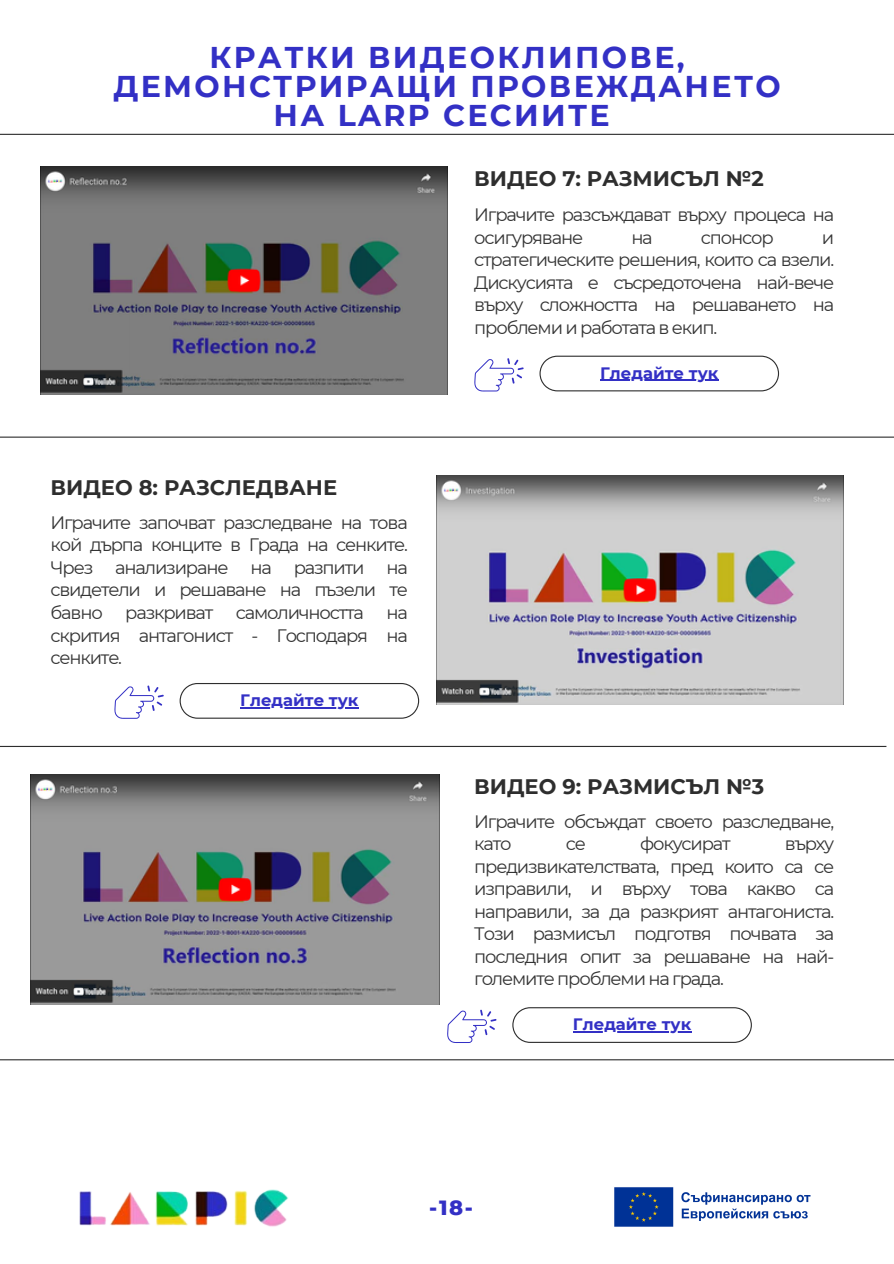
<style>
.page{position:relative;width:894px;height:1264px;background:#fff}
.page>*{position:absolute;margin:0;border:0;box-sizing:border-box;transform-origin:0 0}
.t1{font:700 30px/29.2px "Montserrat";letter-spacing:.08em;color:#3330c5;text-align:center}
.t2{font:700 21px "Montserrat";color:#2e2e2e}
.t3{font:800 21px "Montserrat";color:#3330c5}
.t4{font:18px/22.5px "Montserrat";letter-spacing:-.065em;color:#343434;text-align:justify}
.t5{font:700 16.5px "Montserrat";color:#3330c5}
</style>
<div class="page">
<hr style="left:0;top:746px;width:886px;height:1px;background:#2e2e2e">
<hr style="left:0;top:1059px;width:893px;height:1px;background:#2e2e2e">
<hr style="left:0;top:436px;width:893px;height:1px;background:#2e2e2e">
<svg style="left:179px;top:683px;width:240px;height:35px"></svg>
<hr style="left:240px;top:707px;width:118px;height:1px;background:#3330c5">
<svg style="left:114px;top:685px;width:50px;height:34px"></svg>
<svg style="left:512px;top:1007px;width:239px;height:35px"></svg>
<hr style="left:572px;top:1031px;width:119px;height:1px;background:#3330c5">
<svg style="left:447px;top:1009px;width:49px;height:34px"></svg>
<hr style="left:0;top:134px;width:893px;height:1px;background:#2e2e2e">
<svg style="left:539px;top:355px;width:239px;height:36px"></svg>
<hr style="left:600px;top:380px;width:118px;height:1px;background:#3330c5">
<svg style="left:474px;top:358px;width:49px;height:33px"></svg>
<img style="left:41px;top:167px;width:406px;height:228px">
<img style="left:436px;top:476px;width:406px;height:228px">
<img style="left:30px;top:774px;width:409px;height:230px">
<img style="left:614px;top:1187px;width:197px;height:40px">
<img style="left:79px;top:1189px;width:210px;height:38px">
<p class="t1" style="left:113px;top:42px;width:668px">КРАТКИ ВИДЕОКЛИПОВЕ,<br>ДЕМОНСТРИРАЩИ ПРОВЕЖДАНЕТО<br>НА LARP СЕСИИТЕ</p>
<h3 class="t2" style="left:474px;top:165px;width:291px">ВИДЕО 7: РАЗМИСЪЛ №2</h3>
<h2 class="t4" style="left:474px;top:203px;width:361px">Играчите разсъждават върху процеса на осигуряване</h2>
<h2 class="t4" style="left:631px;top:226px;width:23px">на</h2>
<h2 class="t4" style="left:700px;top:226px;width:74px">спонсор</h2>
<h2 class="t4" style="left:474px;top:226px;width:361px;text-indent:347px">и стратегическите решения, които са взели.<br>Дискусията е съсредоточена най-вече върху сложността на решаването на проблеми и работата в екип.</h2>
<h1 class="t2" style="left:51px;top:474px;width:288px">ВИДЕО 8: РАЗСЛЕДВАНЕ</h1>
<h2 class="t4" style="left:51px;top:511px;width:359px">Играчите започват разследване на това кой дърпа конците в Града на сенките.<br>Чрез анализиране на разпити на свидетели и решаване на пъзели те бавно разкриват самоличността на скрития антагонист - Господаря на сенките.</h2>
<p class="t5" style="left:240px;top:690px;width:120px">Гледайте тук</p>
<p class="t5" style="left:600px;top:362px;width:120px">Гледайте тук</p>
<h2 class="t2" style="left:474px;top:773px;width:291px">ВИДЕО 9: РАЗМИСЪЛ №3</h2>
<p class="t4" style="left:474px;top:810px;width:361px">Играчите обсъждат своето разследване, като</p>
<p class="t4" style="left:565px;top:832px;width:22px">се</p>
<p class="t4" style="left:640px;top:832px;width:92px">фокусират</p>
<p class="t4" style="left:474px;top:832px;width:361px;text-indent:310px">върху предизвикателствата, пред които са се изправили, и върху това какво са направили, за да разкрият антагониста.<br>Този размисъл подготвя почвата за последния опит за решаване на най&shy;големите проблеми на града.</p>
<h3 class="t5" style="left:572px;top:1014px;width:120px">Гледайте тук</h3>
<h3 class="t3" style="left:429px;top:1194px;width:45px">-18-</h3>
</div>
